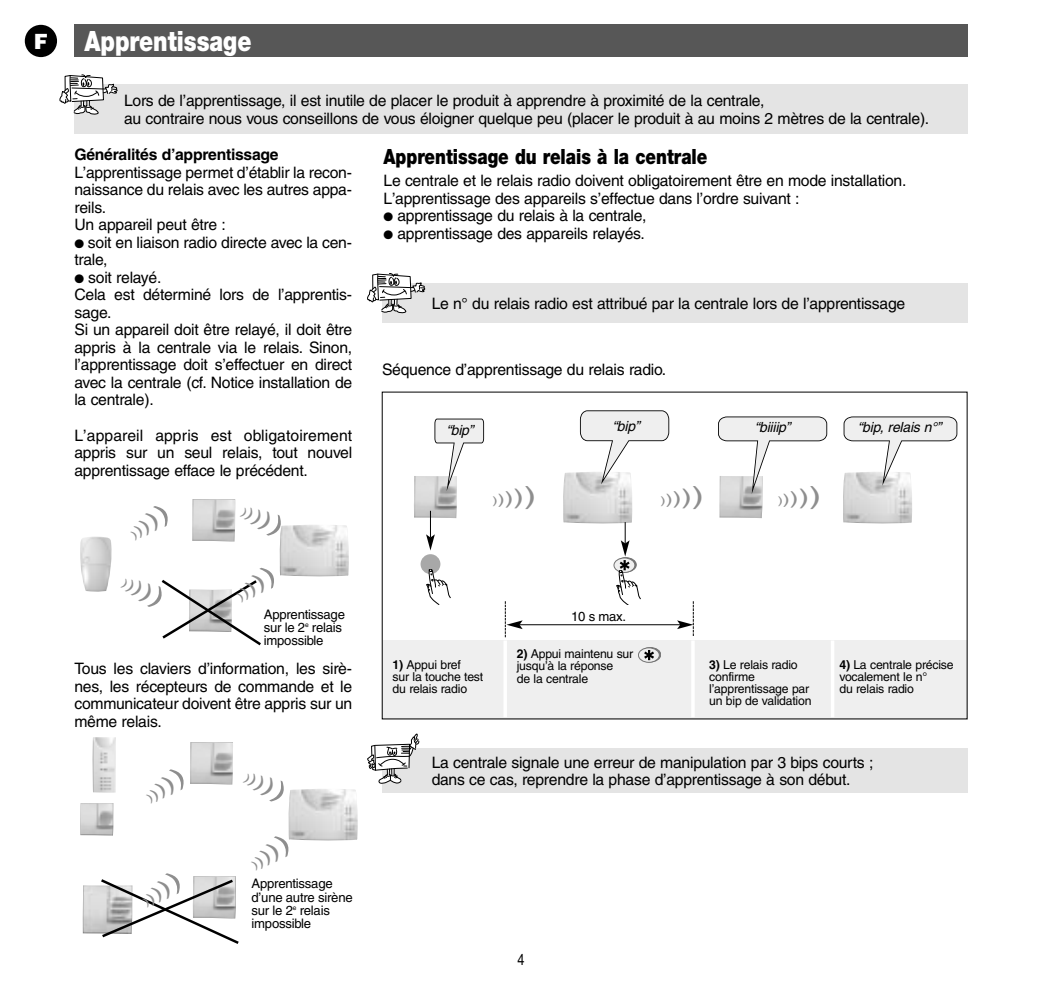
<style>
.page{position:relative;width:1042px;height:993px;background:#fff}
.page>*{position:absolute;margin:0;border:0;box-sizing:border-box;transform-origin:0 0}
.t1{font:900 28px "Helvetica Neue";color:#fff;scale:.8 1}
.t2{font:900 21px "Helvetica Neue";color:#000;scale:.8 1}
.t3{font:900 21px "Helvetica";color:#fff}
.t4{font:15.75px/17.5px "Helvetica";letter-spacing:-.02em;color:#000}
.t5{font:700 15.75px "Helvetica";letter-spacing:-.02em;color:#000}
.t6{font:15.75px "Helvetica";letter-spacing:-.02em;color:#000;scale:.8 1}
.t7{font:italic 14px "Helvetica";letter-spacing:-.015em;color:#000}
.t8{font:13.12px/13.1px "Helvetica";letter-spacing:-.02em;color:#000}
.t9{font:12.25px/12.2px "Helvetica";letter-spacing:-.02em;color:#000}
.t10{font:10.5px "Helvetica";color:#8e8e8e;scale:1.5 1}
.s1{font-size:14px}
.s2{font-size:17.5px}
.s3{font-size:21px}
.s4{font-size:24.5px}
.s5{font-weight:700}
</style>
<div class="page">
<div style="left:25px;top:25px;width:32px;height:32px;background:#000;border-radius:50%"></div>
<div style="left:74px;top:25px;width:893px;height:32px;background:#575757"></div>
<div style="left:382px;top:639px;width:585px;height:80px;background:#efefef"></div>
<img style="left:414px;top:476px;width:43px;height:42px">
<img style="left:843px;top:485px;width:69px;height:38px">
<hr style="left:519px;top:624px;width:161px;height:1px;background:#000">
<svg style="left:426px;top:510px;width:9px;height:40px"></svg>
<svg style="left:843px;top:416px;width:114px;height:69px"></svg>
<hr style="left:691px;top:640px;width:4px;height:77px;background:#fff">
<hr style="left:831px;top:640px;width:3px;height:77px;background:#fff">
<svg style="left:505px;top:601px;width:18px;height:36px"></svg>
<svg style="left:677px;top:601px;width:17px;height:34px"></svg>
<div style="left:420px;top:554px;width:20px;height:20px;background:#a8a8a8;border-radius:50%"></div>
<svg style="left:427px;top:569px;width:23px;height:35px"></svg>
<hr style="left:503px;top:640px;width:4px;height:77px;background:#fff">
<svg style="left:434px;top:418px;width:50px;height:73px"></svg>
<img style="left:80px;top:536px;width:32px;height:56px">
<img style="left:192px;top:499px;width:43px;height:42px">
<img style="left:279px;top:525px;width:70px;height:51px">
<svg style="left:161px;top:579px;width:100px;height:67px"></svg>
<img style="left:92px;top:738px;width:24px;height:54px">
<img style="left:190px;top:742px;width:43px;height:42px">
<img style="left:288px;top:789px;width:70px;height:51px">
<img style="left:80px;top:802px;width:34px;height:33px">
<img style="left:83px;top:885px;width:15px;height:48px">
<svg style="left:98px;top:876px;width:141px;height:68px"></svg>
<div style="left:382px;top:748px;width:585px;height:45px;background:#e4e4e4"></div>
<svg style="left:367px;top:733px;width:52px;height:50px"></svg>
<div style="left:382px;top:283px;width:585px;height:39px;background:#e4e4e4"></div>
<svg style="left:367px;top:273px;width:58px;height:40px"></svg>
<div style="left:74px;top:84px;width:893px;height:50px;background:#e4e4e4"></div>
<svg style="left:60px;top:74px;width:57px;height:40px"></svg>
<div style="left:614px;top:557px;width:21px;height:15px;border:1px solid #737373;border-radius:50%"></div>
<img style="left:563px;top:472px;width:70px;height:51px">
<svg style="left:580px;top:410px;width:89px;height:74px"></svg>
<svg style="left:617px;top:522px;width:23px;height:82px"></svg>
<div style="left:640px;top:647px;width:21px;height:14px;border:1px solid #737373;border-radius:50%"></div>
<svg style="left:638px;top:647px;width:21px;height:15px"></svg>
<div style="left:638px;top:647px;width:21px;height:15px;border:1px solid #737373;border-radius:50%"></div>
<svg style="left:644px;top:649px;width:10px;height:11px"></svg>
<img style="left:719px;top:494px;width:43px;height:24px">
<svg style="left:718px;top:416px;width:109px;height:78px"></svg>
<h2 class="t3" style="left:34px;top:29px;width:16px">F</h2>
<h1 class="t1" style="left:84px;top:31px;width:210px">Apprentissage</h1>
<p class="t4" style="left:124px;top:93px;width:807px">Lors de l’apprentissage, il est inutile de placer le produit à apprendre à proximité de la centrale,<br>au contraire nous vous conseillons de vous éloigner quelque peu (placer le produit à au moins 2 mètres de la centrale).</p>
<p class="t5" style="left:74px;top:148px;width:206px">Généralités d’apprentissage</p>
<p class="t4" style="left:74px;top:165px;width:279px">L’apprentissage permet d’établir la recon&shy;naissance du relais avec les autres appa&shy;reils.<br>Un appareil peut être :</p>
<p class="t4" style="left:74px;top:235px;width:279px">● soit en liaison radio directe avec la cen&shy;trale,</p>
<p class="t4" style="left:74px;top:270px;width:279px">● soit relayé.<br>Cela est déterminé lors de l’apprentis&shy;sage.<br>Si un appareil doit être relayé, il doit être appris à la centrale via le relais. Sinon, l’apprentissage doit s’effectuer en direct avec la centrale (cf. Notice installation de la centrale).</p>
<p class="t4" style="left:74px;top:427px;width:279px;text-align:justify">L’appareil appris est obligatoirement appris sur un seul relais, tout nouvel apprentissage efface le précédent.</p>
<p class="t10" style="left:130px;top:532px;width:31px;rotate:-30deg">)<span class="s1">)</span><span class="s2">)</span><span class="s3">)</span><span class="s4">)</span></p>
<p class="t10" style="left:125px;top:578px;width:31px;rotate:30deg">)<span class="s1">)</span><span class="s2">)</span><span class="s3">)</span><span class="s4">)</span></p>
<p class="t10" style="left:244px;top:507px;width:31px;rotate:30deg">)<span class="s1">)</span><span class="s2">)</span><span class="s3">)</span><span class="s4">)</span></p>
<p class="t10" style="left:236px;top:594px;width:31px;rotate:-30deg">)<span class="s1">)</span><span class="s2">)</span><span class="s3">)</span><span class="s4">)</span></p>
<p class="t8" style="left:264px;top:608px;width:83px">Apprentissage sur le 2<sup>e</sup> relais impossible</p>
<p class="t4" style="left:74px;top:661px;width:279px;text-align:justify">Tous les claviers d’information, les sirè&shy;nes, les récepteurs de commande et le communicateur doivent être appris sur un même relais.</p>
<p class="t10" style="left:146px;top:795px;width:31px;rotate:-30deg">)<span class="s1">)</span><span class="s2">)</span><span class="s3">)</span><span class="s4">)</span></p>
<p class="t10" style="left:142px;top:899px;width:31px;rotate:-30deg">)<span class="s1">)</span><span class="s2">)</span><span class="s3">)</span><span class="s4">)</span></p>
<p class="t10" style="left:247px;top:772px;width:31px;rotate:30deg">)<span class="s1">)</span><span class="s2">)</span><span class="s3">)</span><span class="s4">)</span></p>
<p class="t10" style="left:251px;top:862px;width:31px;rotate:-30deg">)<span class="s1">)</span><span class="s2">)</span><span class="s3">)</span><span class="s4">)</span></p>
<p class="t8" style="left:251px;top:878px;width:103px">Apprentissage d’une autre sirène sur le 2<sup>e</sup> relais impossible</p>
<h2 class="t2" style="left:383px;top:148px;width:406px">Apprentissage du relais à la centrale</h2>
<p class="t4" style="left:383px;top:173px;width:524px">Le centrale et le relais radio doivent obligatoirement être en mode installation.<br>L’apprentissage des appareils s’effectue dans l’ordre suivant :</p>
<p class="t4" style="left:383px;top:208px;width:264px">● apprentissage du relais à la centrale,</p>
<p class="t4" style="left:383px;top:226px;width:263px">● apprentissage des appareils relayés.</p>
<p class="t4" style="left:432px;top:296px;width:475px">Le n° du relais radio est attribué par la centrale lors de l’apprentissage</p>
<p class="t4" style="left:382px;top:362px;width:286px">Séquence d’apprentissage du relais radio.</p>
<p class="t7" style="left:446px;top:424px;width:29px">“bip”</p>
<p class="t7" style="left:612px;top:420px;width:29px">“bip”</p>
<p class="t7" style="left:755px;top:422px;width:37px">“biiiip”</p>
<p class="t10" style="left:493px;top:496px;width:31px">)<span class="s1">)</span><span class="s2">)</span><span class="s3">)</span><span class="s4">)</span></p>
<p class="t10" style="left:660px;top:496px;width:31px">)<span class="s1">)</span><span class="s2">)</span><span class="s3">)</span><span class="s4">)</span></p>
<p class="t10" style="left:778px;top:496px;width:31px">)<span class="s1">)</span><span class="s2">)</span><span class="s3">)</span><span class="s4">)</span></p>
<p class="t7" style="left:858px;top:422px;width:85px">“bip, relais n°”</p>
<p class="t8" style="left:571px;top:611px;width:57px">10 s max.</p>
<p class="t9" style="left:517px;top:648px;width:118px"><span class="s5">2)</span> Appui maintenu sur jusqu’à la réponse<br>de la centrale</p>
<p class="t9" style="left:393px;top:659px;width:92px"><span class="s5">1)</span> Appui bref<br>sur la touche test du relais radio</p>
<p class="t9" style="left:709px;top:659px;width:104px"><span class="s5">3)</span> Le relais radio confirme l’apprentissage par un bip de validation</p>
<p class="t9" style="left:839px;top:659px;width:116px"><span class="s5">4)</span> La centrale précise vocalement le n°<br>du relais radio</p>
<p class="t4" style="left:432px;top:754px;width:443px">La centrale signale une erreur de manipulation par 3 bips courts ; dans ce cas, reprendre la phase d’apprentissage à son début.</p>
<p class="t6" style="left:517px;top:952px;width:10px">4</p>
</div>
